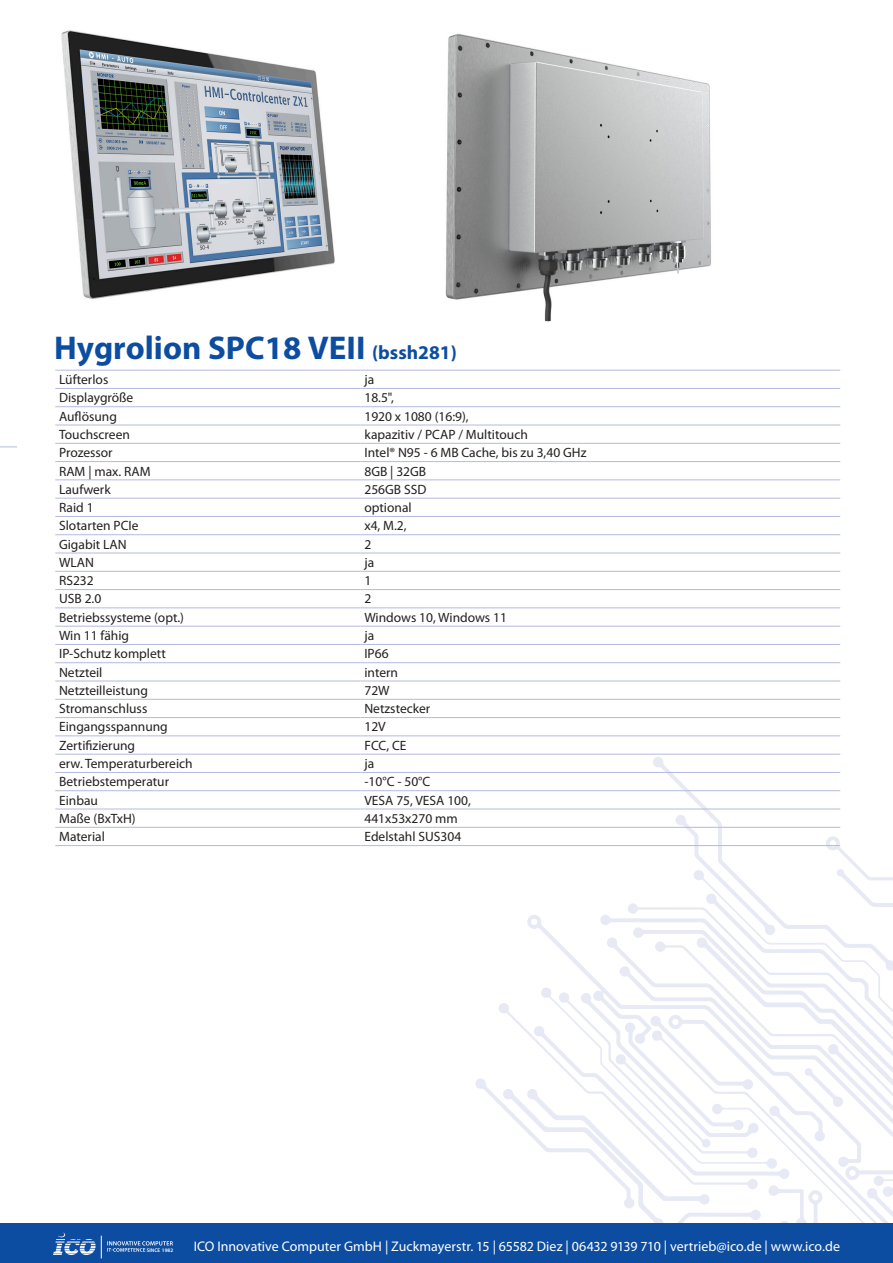
<style>
.page{position:relative;width:893px;height:1263px;background:#fff}
.page>*{position:absolute;margin:0;border:0;box-sizing:border-box;transform-origin:0 0}
.t1{font:700 33px "Myriad Pro";color:#0d4da1}
.t2{font:13.95px "Myriad Pro";color:#fff}
.t3{font:13.5px "Myriad Pro";color:#231f20}
.t4{font:600 5.25px "Myriad Pro";color:#fff}
.s1{font-size:19.5px}
</style>
<div class="page">
<svg style="left:653px;top:757px;width:188px;height:58px"></svg>
<svg style="left:451px;top:815px;width:442px;height:408px"></svg>
<svg style="left:0;top:446px;width:17px;height:1px"></svg>
<div style="left:0;top:1223px;width:893px;height:40px;background:#0d4da1"></div>
<svg style="left:53px;top:1232px;width:120px;height:26px"></svg>
<hr style="left:55px;top:370px;width:306px;height:1px;background:#b4badd">
<hr style="left:361px;top:370px;width:479px;height:1px;background:#b4badd">
<hr style="left:55px;top:388px;width:306px;height:1px;background:#b4badd">
<hr style="left:361px;top:388px;width:479px;height:1px;background:#b4badd">
<hr style="left:55px;top:406px;width:306px;height:1px;background:#b4badd">
<hr style="left:361px;top:406px;width:479px;height:1px;background:#b4badd">
<hr style="left:55px;top:425px;width:306px;height:1px;background:#b4badd">
<hr style="left:361px;top:425px;width:479px;height:1px;background:#b4badd">
<hr style="left:55px;top:443px;width:306px;height:1px;background:#b4badd">
<hr style="left:361px;top:443px;width:479px;height:1px;background:#b4badd">
<hr style="left:55px;top:461px;width:306px;height:1px;background:#b4badd">
<hr style="left:361px;top:461px;width:479px;height:1px;background:#b4badd">
<hr style="left:55px;top:480px;width:306px;height:1px;background:#b4badd">
<hr style="left:361px;top:480px;width:479px;height:1px;background:#b4badd">
<hr style="left:55px;top:498px;width:306px;height:1px;background:#b4badd">
<hr style="left:361px;top:498px;width:479px;height:1px;background:#b4badd">
<hr style="left:55px;top:516px;width:306px;height:1px;background:#b4badd">
<hr style="left:361px;top:516px;width:479px;height:1px;background:#b4badd">
<hr style="left:55px;top:534px;width:306px;height:1px;background:#b4badd">
<hr style="left:361px;top:534px;width:479px;height:1px;background:#b4badd">
<hr style="left:55px;top:553px;width:306px;height:1px;background:#b4badd">
<hr style="left:361px;top:553px;width:479px;height:1px;background:#b4badd">
<hr style="left:55px;top:571px;width:306px;height:1px;background:#b4badd">
<hr style="left:361px;top:571px;width:479px;height:1px;background:#b4badd">
<hr style="left:55px;top:589px;width:306px;height:1px;background:#b4badd">
<hr style="left:361px;top:589px;width:479px;height:1px;background:#b4badd">
<hr style="left:55px;top:608px;width:306px;height:1px;background:#b4badd">
<hr style="left:361px;top:608px;width:479px;height:1px;background:#b4badd">
<hr style="left:55px;top:626px;width:306px;height:1px;background:#b4badd">
<hr style="left:361px;top:626px;width:479px;height:1px;background:#b4badd">
<hr style="left:55px;top:644px;width:306px;height:1px;background:#b4badd">
<hr style="left:361px;top:644px;width:479px;height:1px;background:#b4badd">
<hr style="left:55px;top:662px;width:306px;height:1px;background:#b4badd">
<hr style="left:361px;top:662px;width:479px;height:1px;background:#b4badd">
<hr style="left:55px;top:681px;width:306px;height:1px;background:#b4badd">
<hr style="left:361px;top:681px;width:479px;height:1px;background:#b4badd">
<hr style="left:55px;top:699px;width:306px;height:1px;background:#b4badd">
<hr style="left:361px;top:699px;width:479px;height:1px;background:#b4badd">
<hr style="left:55px;top:717px;width:306px;height:1px;background:#b4badd">
<hr style="left:361px;top:717px;width:479px;height:1px;background:#b4badd">
<hr style="left:55px;top:736px;width:306px;height:1px;background:#b4badd">
<hr style="left:361px;top:736px;width:479px;height:1px;background:#b4badd">
<hr style="left:55px;top:754px;width:306px;height:1px;background:#b4badd">
<hr style="left:361px;top:754px;width:479px;height:1px;background:#b4badd">
<hr style="left:55px;top:772px;width:306px;height:1px;background:#b4badd">
<hr style="left:361px;top:772px;width:479px;height:1px;background:#b4badd">
<hr style="left:55px;top:790px;width:306px;height:1px;background:#b4badd">
<hr style="left:361px;top:790px;width:479px;height:1px;background:#b4badd">
<hr style="left:55px;top:809px;width:306px;height:1px;background:#b4badd">
<hr style="left:361px;top:809px;width:479px;height:1px;background:#b4badd">
<hr style="left:55px;top:827px;width:306px;height:1px;background:#b4badd">
<hr style="left:361px;top:827px;width:479px;height:1px;background:#b4badd">
<hr style="left:55px;top:845px;width:306px;height:1px;background:#b4badd">
<hr style="left:361px;top:845px;width:479px;height:1px;background:#b4badd">
<img style="left:61px;top:30px;width:274px;height:269px">
<img style="left:445px;top:33px;width:266px;height:289px">
<h1 class="t1" style="left:54px;top:326px;width:404px">Hygrolion SPC18 VEII <span class="s1">(bssh281)</span></h1>
<p class="t3" style="left:59px;top:371px;width:51px">Lüfterlos</p>
<p class="t3" style="left:364px;top:371px;width:11px">ja</p>
<p class="t3" style="left:59px;top:389px;width:76px">Displaygröße</p>
<p class="t3" style="left:364px;top:389px;width:31px">18.5",</p>
<p class="t3" style="left:59px;top:408px;width:59px">Auflösung</p>
<p class="t3" style="left:364px;top:408px;width:106px">1920 x 1080 (16:9),</p>
<p class="t3" style="left:59px;top:426px;width:72px">Touchscreen</p>
<p class="t3" style="left:364px;top:426px;width:165px">kapazitiv / PCAP / Multitouch</p>
<p class="t3" style="left:59px;top:444px;width:55px">Prozessor</p>
<p class="t3" style="left:364px;top:444px;width:224px">Intel® N95 - 6 MB Cache, bis zu 3,40 GHz</p>
<p class="t3" style="left:59px;top:463px;width:93px">RAM | max. RAM</p>
<p class="t3" style="left:364px;top:463px;width:63px">8GB | 32GB</p>
<p class="t3" style="left:59px;top:481px;width:53px">Laufwerk</p>
<p class="t3" style="left:364px;top:481px;width:63px">256GB SSD</p>
<p class="t3" style="left:59px;top:499px;width:36px">Raid 1</p>
<p class="t3" style="left:364px;top:499px;width:49px">optional</p>
<p class="t3" style="left:59px;top:517px;width:81px">Slotarten PCIe</p>
<p class="t3" style="left:364px;top:517px;width:44px">x4, M.2,</p>
<p class="t3" style="left:59px;top:536px;width:69px">Gigabit LAN</p>
<p class="t3" style="left:364px;top:536px;width:8px">2</p>
<p class="t3" style="left:59px;top:554px;width:36px">WLAN</p>
<p class="t3" style="left:364px;top:554px;width:11px">ja</p>
<p class="t3" style="left:59px;top:572px;width:36px">RS232</p>
<p class="t3" style="left:364px;top:572px;width:8px">1</p>
<p class="t3" style="left:59px;top:591px;width:44px">USB 2.0</p>
<p class="t3" style="left:364px;top:591px;width:8px">2</p>
<p class="t3" style="left:59px;top:609px;width:127px">Betriebssysteme (opt.)</p>
<p class="t3" style="left:364px;top:609px;width:144px">Windows 10, Windows 11</p>
<p class="t3" style="left:59px;top:627px;width:72px">Win 11 fähig</p>
<p class="t3" style="left:364px;top:627px;width:11px">ja</p>
<p class="t3" style="left:59px;top:645px;width:108px">IP-Schutz komplett</p>
<p class="t3" style="left:364px;top:645px;width:26px">IP66</p>
<p class="t3" style="left:59px;top:664px;width:45px">Netzteil</p>
<p class="t3" style="left:364px;top:664px;width:35px">intern</p>
<p class="t3" style="left:59px;top:682px;width:90px">Netzteilleistung</p>
<p class="t3" style="left:364px;top:682px;width:27px">72W</p>
<p class="t3" style="left:59px;top:700px;width:90px">Stromanschluss</p>
<p class="t3" style="left:364px;top:700px;width:67px">Netzstecker</p>
<p class="t3" style="left:59px;top:719px;width:110px">Eingangsspannung</p>
<p class="t3" style="left:364px;top:719px;width:23px">12V</p>
<p class="t3" style="left:59px;top:737px;width:78px">Zertifizierung</p>
<p class="t3" style="left:364px;top:737px;width:44px">FCC, CE</p>
<p class="t3" style="left:59px;top:755px;width:135px">erw. Temperaturbereich</p>
<p class="t3" style="left:364px;top:755px;width:11px">ja</p>
<p class="t3" style="left:59px;top:773px;width:111px">Betriebstemperatur</p>
<p class="t3" style="left:364px;top:773px;width:67px">-10°C - 50°C</p>
<p class="t3" style="left:59px;top:792px;width:40px">Einbau</p>
<p class="t3" style="left:364px;top:792px;width:108px">VESA 75, VESA 100,</p>
<p class="t3" style="left:59px;top:810px;width:78px">Maße (BxTxH)</p>
<p class="t3" style="left:364px;top:810px;width:95px">441x53x270 mm</p>
<p class="t3" style="left:59px;top:828px;width:47px">Material</p>
<p class="t3" style="left:364px;top:828px;width:98px">Edelstahl SUS304</p>
<p class="t4" style="left:147px;top:1246px;width:28px">SINCE 1982</p>
<p class="t2" style="left:194px;top:1238px;width:648px">ICO Innovative Computer GmbH | Zuckmayerstr. 15 | 65582 Diez | 06432 9139 710 | vertrieb@ico.de | www.ico.de</p>
</div>
